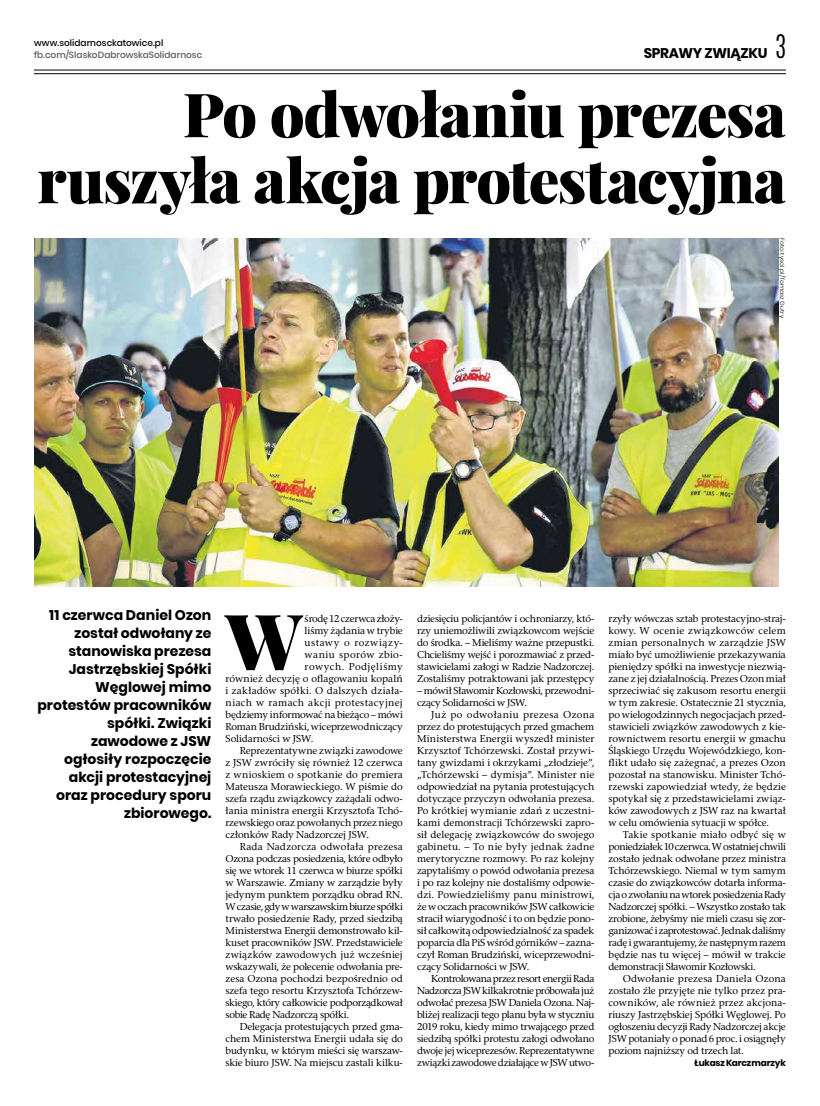
<style>
.page{position:relative;width:820px;height:1106px;background:#fff}
.page>*{position:absolute;margin:0;border:0;box-sizing:border-box;transform-origin:0 0}
.t1{font:900 77.7px "Playfair Display";color:#000}
.t2{font:900 61px/66px "Playfair Display";letter-spacing:-.02em;color:#000;text-align:right}
.t3{font:700 14px/18px "Poppins";color:#000;text-align:right}
.t4{font:700 14px "Poppins";letter-spacing:-.025em;color:#000}
.t5{font:10px/12px "Rashel EFN";letter-spacing:-.01em;color:#000;text-align:justify}
.t6{font:10px "Rashel EFN";letter-spacing:-.035em;color:#000}
.t7{font:10px "Rashel EFN";letter-spacing:.025em;color:#000}
.t8{font:10px "Rashel EFN";letter-spacing:.015em;color:#000}
.t9{font:10px "Rashel EFN";letter-spacing:-.03em;color:#000}
.t10{font:10px "Rashel EFN";letter-spacing:.035em;color:#000}
.t11{font:10px "Rashel EFN";letter-spacing:.01em;color:#000}
.t12{font:10px "Rashel EFN";letter-spacing:.045em;color:#000}
.t13{font:10px "Rashel EFN";letter-spacing:.055em;color:#000}
.t14{font:500 9px "Poppins";color:#58595b}
.t15{font:500 9px "Poppins";color:#000}
.t16{font:700 9px "Poppins";letter-spacing:-.015em;color:#000}
.t17{font:300 6px "Poppins";letter-spacing:.015em;color:#000}
.s1{font-family:"Antonio";font-weight:300;font-size:27px}
</style>
<div class="page">
<img style="left:34px;top:238px;width:744px;height:348px">
<hr style="left:34px;top:70px;width:751px;height:1px;background:#000">
<hr style="left:34px;top:73px;width:751px;height:1px;background:#000">
<h3 class="t4" style="left:643px;top:45px;width:144px">SPRAWY ZWIĄZKU <span class="s1">3</span></h3>
<h2 class="t2" style="left:37px;top:81px;width:750px">Po odwołaniu prezesa ruszyła akcja protestacyjna</h2>
<p class="t15" style="left:34px;top:38px;width:131px">www.solidarnosckatowice.pl</p>
<p class="t14" style="left:34px;top:50px;width:170px">fb.com/SlaskoDabrowskaSolidarnosc</p>
<p class="t17" style="left:785px;top:238px;width:81px;rotate:90deg">Foto: tysol.pl/Tomasz Gutry</p>
<h3 class="t3" style="left:37px;top:606px;width:175px">11 czerwca Daniel Ozon został odwołany ze stanowiska prezesa<br>Jastrzębskiej Spółki<br>Węglowej mimo protestów pracowników spółki. Związki zawodowe z JSW ogłosiły rozpoczęcie akcji protestacyjnej oraz procedury sporu zbiorowego.</h3>
<h1 class="t1" style="left:225px;top:591px;width:78px">W</h1>
<p class="t9" style="left:304px;top:612px;width:100px">środę 12 czerwca złoży-</p>
<p class="t5" style="left:304px;top:624px;width:100px">liśmy żądania w trybie</p>
<p class="t13" style="left:304px;top:636px;width:100px">ustawy o rozwiązy-</p>
<p class="t10" style="left:304px;top:648px;width:100px">waniu sporów zbio-</p>
<p class="t12" style="left:304px;top:660px;width:100px">rowych. Podjęliśmy</p>
<p class="t5" style="left:225px;top:672px;width:179px">również decyzję o oflagowaniu kopalń</p>
<p class="t7" style="left:225px;top:684px;width:179px">i zakładów spółki. O dalszych działa-</p>
<p class="t10" style="left:225px;top:696px;width:179px">niach w ramach akcji protestacyjnej</p>
<p class="t5" style="left:225px;top:708px;width:179px">będziemy informować na bieżąco – mówi</p>
<p class="t5" style="left:225px;top:720px;width:179px">Roman Brudziński, wiceprzewodniczący</p>
<p class="t5" style="left:225px;top:732px;width:89px">Solidarności w JSW.</p>
<p class="t5" style="left:240px;top:744px;width:164px">Reprezentatywne związki zawodowe</p>
<p class="t11" style="left:225px;top:756px;width:179px">z JSW zwróciły się również 12 czerwca</p>
<p class="t8" style="left:225px;top:768px;width:179px">z wnioskiem o spotkanie do premiera</p>
<p class="t5" style="left:225px;top:780px;width:179px">Mateusza Morawieckiego. W piśmie do</p>
<p class="t5" style="left:225px;top:792px;width:179px">szefa rządu związkowcy zażądali odwo-</p>
<p class="t5" style="left:225px;top:804px;width:179px">łania ministra energii Krzysztofa Tchó-</p>
<p class="t5" style="left:225px;top:816px;width:179px">rzewskiego oraz powołanych przez niego</p>
<p class="t5" style="left:225px;top:828px;width:145px">członków Rady Nadzorczej JSW.</p>
<p class="t7" style="left:240px;top:840px;width:164px">Rada Nadzorcza odwołała prezesa</p>
<p class="t9" style="left:225px;top:852px;width:179px">Ozona podczas posiedzenia, które odbyło</p>
<p class="t5" style="left:225px;top:864px;width:179px">się we wtorek 11 czerwca w biurze spółki</p>
<p class="t5" style="left:225px;top:876px;width:179px">w Warszawie. Zmiany w zarządzie były</p>
<p class="t5" style="left:225px;top:888px;width:179px">jedynym punktem porządku obrad RN.</p>
<p class="t6" style="left:225px;top:900px;width:179px">W czasie, gdy w warszawskim biurze spółki</p>
<p class="t5" style="left:225px;top:912px;width:179px">trwało posiedzenie Rady, przed siedzibą</p>
<p class="t5" style="left:225px;top:924px;width:179px">Ministerstwa Energii demonstrowało kil-</p>
<p class="t5" style="left:225px;top:936px;width:179px">kuset pracowników JSW. Przedstawiciele</p>
<p class="t8" style="left:225px;top:948px;width:179px">związków zawodowych już wcześniej</p>
<p class="t5" style="left:225px;top:960px;width:179px">wskazywali, że polecenie odwołania pre-</p>
<p class="t5" style="left:225px;top:972px;width:179px">zesa Ozona pochodzi bezpośrednio od</p>
<p class="t5" style="left:225px;top:984px;width:179px">szefa tego resortu Krzysztofa Tchórzew-</p>
<p class="t6" style="left:225px;top:996px;width:179px">skiego, który całkowicie podporządkował</p>
<p class="t5" style="left:225px;top:1008px;width:125px">sobie Radę Nadzorczą spółki.</p>
<p class="t5" style="left:240px;top:1020px;width:164px">Delegacja protestujących przed gma-</p>
<p class="t5" style="left:225px;top:1032px;width:179px">chem Ministerstwa Energii udała się do</p>
<p class="t5" style="left:225px;top:1044px;width:179px">budynku, w którym mieści się warszaw-</p>
<p class="t5" style="left:225px;top:1056px;width:179px">skie biuro JSW. Na miejscu zastali kilku-</p>
<p class="t5" style="left:417px;top:612px;width:179px">dziesięciu policjantów i ochroniarzy, któ&shy;rzy uniemożliwili związkowcom wejście do środka. – Mieliśmy ważne przepustki.<br>Chcieliśmy wejść i porozmawiać z przed&shy;stawicielami załogi w Radzie Nadzorczej.<br>Zostaliśmy potraktowani jak przestępcy</p>
<p class="t5" style="left:417px;top:684px;width:179px">– mówił Sławomir Kozłowski, przewodni&shy;czący Solidarności w JSW.</p>
<p class="t5" style="left:417px;top:708px;width:179px;text-indent:14px">Już po odwołaniu prezesa Ozona przez do protestujących przed gmachem Ministerstwa Energii wyszedł minister Krzysztof Tchórzewski. Został przywi&shy;tany gwizdami i okrzykami „złodzieje”, „Tchórzewski – dymisja”. Minister nie odpowiedział na pytania protestujących dotyczące przyczyn odwołania prezesa.<br>Po krótkiej wymianie zdań z uczestni&shy;kami demonstracji Tchórzewski zapro&shy;sił delegację związkowców do swojego gabinetu. – To nie były jednak żadne merytoryczne rozmowy. Po raz kolejny zapytaliśmy o powód odwołania prezesa i po raz kolejny nie dostaliśmy odpowie&shy;dzi. Powiedzieliśmy panu ministrowi, że w oczach pracowników JSW całkowicie stracił wiarygodność i to on będzie pono&shy;sił całkowitą odpowiedzialność za spadek poparcia dla PiS wśród górników – zazna&shy;czył Roman Brudziński, wiceprzewodni&shy;czący Solidarności w JSW.</p>
<p class="t5" style="left:417px;top:972px;width:179px;text-indent:14px">Kontrolowana przez resort energii Rada Nadzorcza JSW kilkakrotnie próbowała już odwołać prezesa JSW Daniela Ozona. Naj&shy;bliżej realizacji tego planu była w styczniu 2019 roku, kiedy mimo trwającego przed siedzibą spółki protestu załogi odwołano dwoje jej wiceprezesów. Reprezentatywne związki zawodowe działające w JSW utwo-</p>
<p class="t5" style="left:608px;top:612px;width:179px">rzyły wówczas sztab protestacyjno-straj&shy;kowy. W ocenie związkowców celem zmian personalnych w zarządzie JSW miało być umożliwienie przekazywania pieniędzy spółki na inwestycje niezwią&shy;zane z jej działalnością. Prezes Ozon miał sprzeciwiać się zakusom resortu energii w tym zakresie. Ostatecznie 21 stycznia, po wielogodzinnych negocjacjach przed&shy;stawicieli związków zawodowych z kie&shy;rownictwem resortu energii w gmachu Śląskiego Urzędu Wojewódzkiego, kon&shy;flikt udało się zażegnać, a prezes Ozon pozostał na stanowisku. Minister Tchó&shy;rzewski zapowiedział wtedy, że będzie spotykał się z przedstawicielami związ&shy;ków zawodowych z JSW raz na kwartał w celu omówienia sytuacji w spółce.</p>
<p class="t5" style="left:608px;top:828px;width:179px;text-indent:14px">Takie spotkanie miało odbyć się w poniedziałek 10 czerwca. W ostatniej chwili zostało jednak odwołane przez ministra Tchórzewskiego. Niemal w tym samym czasie do związkowców dotarła informa&shy;cja o zwołaniu na wtorek posiedzenia Rady Nadzorczej spółki. – Wszystko zostało tak zrobione, żebyśmy nie mieli czasu się zor&shy;ganizować i zaprotestować. Jednak daliśmy radę i gwarantujemy, że następnym razem będzie nas tu więcej – mówił w trakcie demonstracji Sławomir Kozłowski.</p>
<p class="t5" style="left:608px;top:972px;width:179px;text-indent:14px">Odwołanie prezesa Daniela Ozona zostało źle przyjęte nie tylko przez pra&shy;cowników, ale również przez akcjona&shy;riuszy Jastrzębskiej Spółki Węglowej. Po ogłoszeniu decyzji Rady Nadzorczej akcje JSW potaniały o ponad 6 proc. i osiągnęły poziom najniższy od trzech lat.</p>
<p class="t16" style="left:694px;top:1058px;width:93px">Łukasz Karczmarzyk</p>
</div>
